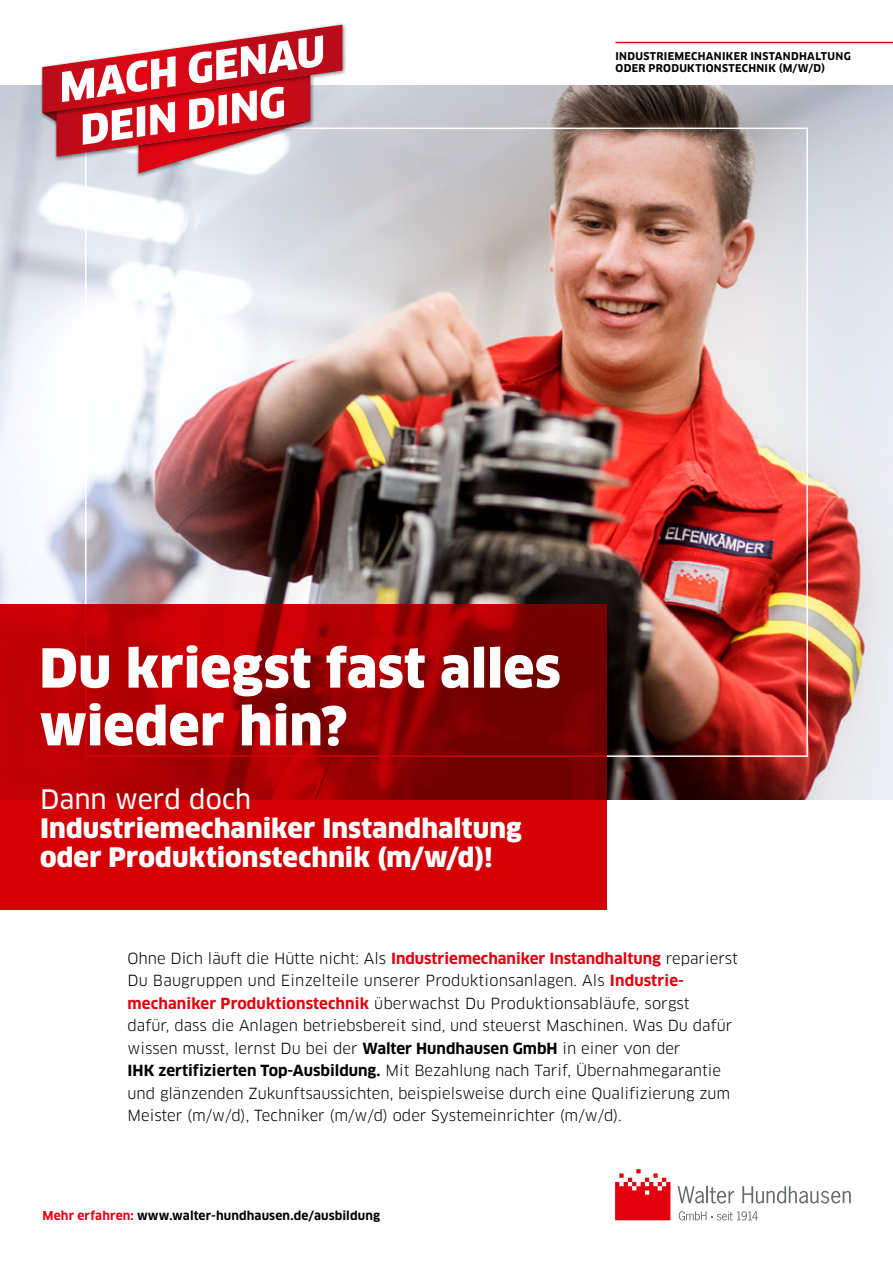
<style>
.page{position:relative;width:893px;height:1263px;background:#fff}
.page>*{position:absolute;margin:0;border:0;box-sizing:border-box;transform-origin:0 0}
.t1{font:900 52.5px/57.8px "Clan OT";color:#fff}
.t2{font:900 26.25px/29.2px "Clan OT";letter-spacing:.005em;color:#fff}
.t3{font:26.25px "Clan OT News";color:#fff}
.t4{font:15px/22.5px "Clan OT";color:#000}
.t5{font:700 12px "Clan OT";letter-spacing:.01em;color:#000}
.t6{font:700 10.5px/12px "Clan OT";letter-spacing:.03em;color:#000}
.s1{font-weight:700;color:#e3000f}
.s2{font-weight:700}
.s3{color:#e3000f}
</style>
<div class="page">
<img style="left:0;top:85px;width:893px;height:714px">
<hr style="left:615px;top:42px;width:278px;height:1px;background:#e3000f">
<div style="left:136px;top:119px;width:178px;height:60px;background:#000;opacity:.5"></div>
<div style="left:40px;top:23px;width:308px;height:96px;background:#000;opacity:.5"></div>
<svg style="left:43px;top:25px;width:299px;height:148px"></svg>
<svg style="left:0;top:604px;width:607px;height:305px;background:#b20004"></svg>
<svg style="left:679px;top:1211px;width:79px;height:9px"></svg>
<svg style="left:678px;top:1186px;width:56px;height:17px"></svg>
<svg style="left:742px;top:1186px;width:109px;height:17px"></svg>
<svg style="left:615px;top:1169px;width:55px;height:51px"></svg>
<p class="t6" style="left:616px;top:50px;width:237px">INDUSTRIEMECHANIKER INSTANDHALTUNG<br>ODER PRODUKTIONSTECHNIK (M/W/D)</p>
<h1 class="t1" style="left:40px;top:640px;width:523px">Du kriegst fast alles wieder hin?</h1>
<h2 class="t3" style="left:40px;top:783px;width:213px">Dann werd doch</h2>
<h2 class="t2" style="left:40px;top:814px;width:483px">Industriemechaniker Instandhaltung oder Produktionstechnik (m/w/d)!</h2>
<p class="t4" style="left:128px;top:947px;width:612px">Ohne Dich läuft die Hütte nicht: Als <span class="s1">Industriemechaniker Instandhaltung</span> reparierst Du Baugruppen und Einzelteile unserer Produktionsanlagen. Als <span class="s1">Industrie&shy;mechaniker Produktionstechnik</span> überwachst Du Produktionsabläufe, sorgst<br>dafür, dass die Anlagen betriebsbereit sind, und steuerst Maschinen. Was Du dafür wissen musst, lernst Du bei der <span class="s2">Walter Hundhausen GmbH</span> in einer von der<br><span class="s2">IHK zertifizierten Top-Ausbildung.</span> Mit Bezahlung nach Tarif, Übernahmegarantie und glänzenden Zukunftsaussichten, beispielsweise durch eine Qualifizierung zum Meister (m/w/d), Techniker (m/w/d) oder Systemeinrichter (m/w/d).</p>
<p class="t5" style="left:43px;top:1209px;width:339px"><span class="s3">Mehr erfahren:</span> www.walter-hundhausen.de/ausbildung</p>
</div>
